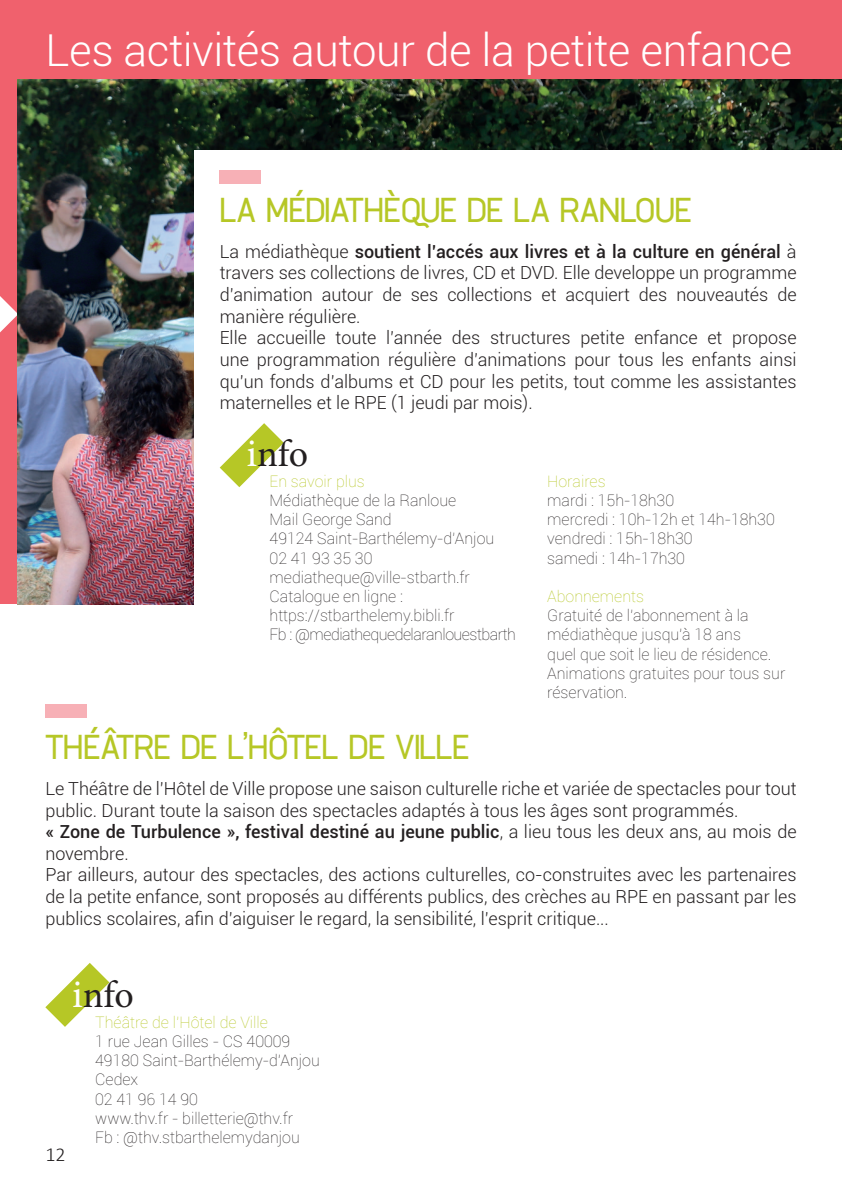
<style>
.page{position:relative;width:842px;height:1191px;background:#fff}
.page>*{position:absolute;margin:0;border:0;box-sizing:border-box;transform-origin:0 0}
.t1{font:300 44px "Roboto";letter-spacing:-.01em;color:#fff}
.t2{font:38px "Minion Pro";letter-spacing:-.005em;color:#231f20}
.t3{font:36px "cibreo";color:#b6c726}
.t4{font:300 20px "Calibri";color:#231f20}
.t5{font:300 18px/21.6px "Roboto";color:#231f20}
.t6{font:100 16px/19.2px "Roboto";color:#231f20}
.t7{font:100 16px "Roboto";color:#b6c726}
.s1{font-weight:500}
.s2{font-size:40px;color:#fff}
</style>
<div class="page">
<div style="left:0;top:0;width:842px;height:79px;background:#f0616d"></div>
<div style="left:0;top:24px;width:18px;height:580px;background:#f0616d"></div>
<svg style="left:0;top:279px;width:18px;height:80px"></svg>
<img style="left:18px;top:79px;width:824px;height:525px">
<div style="left:194px;top:150px;width:648px;height:466px;background:#fff"></div>
<svg style="left:45px;top:963px;width:64px;height:64px"></svg>
<svg style="left:220px;top:423px;width:64px;height:64px"></svg>
<div style="left:220px;top:170px;width:41px;height:14px;background:#f7b0b6"></div>
<div style="left:45px;top:704px;width:42px;height:13px;background:#f7b0b6"></div>
<h1 class="t1" style="left:45px;top:19px;width:749px">Les activités autour de la petite enfance</h1>
<h3 class="t3" style="left:220px;top:189px;width:473px">LA MÉDIATHÈQUE DE LA RANLOUE</h3>
<p class="t5" style="left:220px;top:240px;width:578px">La médiathèque <span class="s1">soutient l’accés aux livres et à la culture en général</span> à travers ses collections de livres, CD et DVD. Elle developpe un programme d’animation autour de ses collections et acquiert des nouveautés de manière régulière.<br>Elle accueille toute l’année des structures petite enfance et propose une programmation régulière d’animations pour tous les enfants ainsi qu’un fonds d’albums et CD pour les petits, tout comme les assistantes maternelles et le RPE (1 jeudi par mois).</p>
<h2 class="t2" style="left:246px;top:428px;width:63px"><span class="s2">i</span>nfo</h2>
<p class="t7" style="left:270px;top:470px;width:97px">En savoir plus</p>
<p class="t6" style="left:270px;top:490px;width:248px">Médiathèque de la Ranloue<br>Mail George Sand<br>49124 Saint-Barthélemy-d’Anjou<br>02 41 93 35 30 mediatheque@ville-stbarth.fr<br>Catalogue en ligne : https://stbarthelemy.bibli.fr<br>Fb : @mediathequedelaranlouestbarth</p>
<p class="t7" style="left:547px;top:470px;width:60px">Horaires</p>
<p class="t6" style="left:547px;top:490px;width:229px">mardi : 15h-18h30<br>mercredi : 10h-12h et 14h-18h30 vendredi : 15h-18h30<br>samedi : 14h-17h30</p>
<p class="t7" style="left:547px;top:585px;width:98px">Abonnements</p>
<p class="t6" style="left:547px;top:605px;width:240px">Gratuité de l’abonnement à la médiathèque jusqu’à 18 ans<br>quel que soit le lieu de résidence.<br>Animations gratuites pour tous sur réservation.</p>
<h3 class="t3" style="left:45px;top:726px;width:426px">THÉÂTRE DE L’HÔTEL DE VILLE</h3>
<p class="t5" style="left:45px;top:777px;width:753px">Le Théâtre de l’Hôtel de Ville propose une saison culturelle riche et variée de spectacles pour tout public. Durant toute la saison des spectacles adaptés à tous les âges sont programmés.<br><span class="s1">« Zone de Turbulence », festival destiné au jeune public</span>, a lieu tous les deux ans, au mois de novembre.<br>Par ailleurs, autour des spectacles, des actions culturelles, co-construites avec les partenaires de la petite enfance, sont proposés au différents publics, des crèches au RPE en passant par les publics scolaires, afin d’aiguiser le regard, la sensibilité, l’esprit critique...</p>
<p class="t4" style="left:45px;top:1141px;width:22px">12</p>
<h2 class="t2" style="left:72px;top:969px;width:63px"><span class="s2">i</span>nfo</h2>
<p class="t7" style="left:95px;top:1011px;width:174px">Théâtre de l’Hôtel de Ville</p>
<p class="t6" style="left:95px;top:1031px;width:226px">1 rue Jean Gilles - CS 40009<br>49180 Saint-Barthélemy-d’Anjou<br>Cedex<br>02 41 96 14 90<br>www.thv.fr - billetterie@thv.fr<br>Fb : @thv.stbarthelemydanjou</p>
</div>
